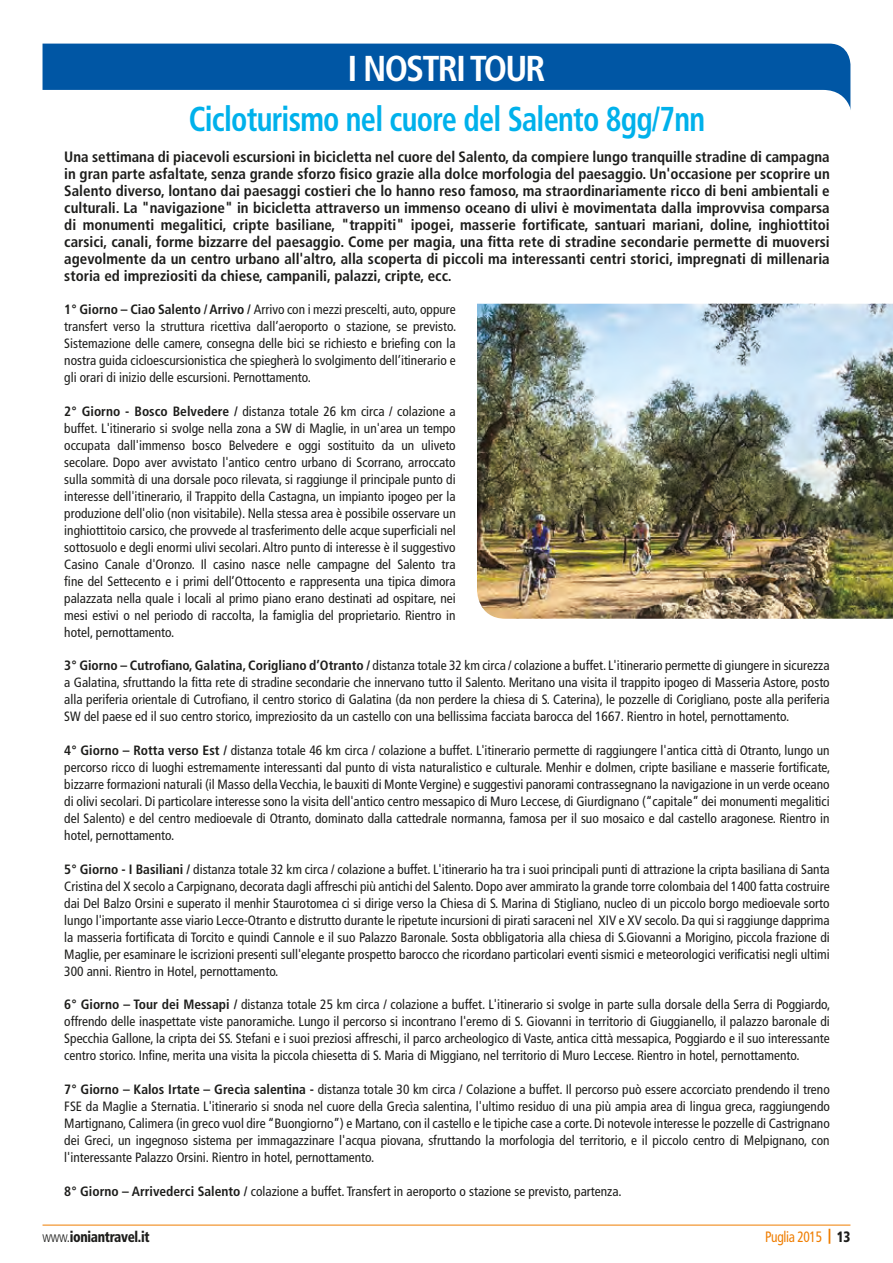
<style>
.page{position:relative;width:893px;height:1263px;background:#fff}
.page>*{position:absolute;margin:0;border:0;box-sizing:border-box;transform-origin:0 0}
.testo{font:700 condensed 36px "Frutiger LT Std";letter-spacing:-.05em;color:#fff}
.testo-2{font:700 condensed 34.5px "Frutiger LT Std";letter-spacing:-.025em;color:#00b1eb;scale:.88 1}
.testo-3{font:700 condensed 15px/17px "Frutiger LT Std";color:#1d1d1b;text-align:justify}
.t1{font:900 condensed 15px "Frutiger LT Std";letter-spacing:-.025em;color:#1d1d1b;scale:.89 1}
.t2{font:condensed 15px "Frutiger LT Std";letter-spacing:-.025em;color:#ef7d00;scale:.89 1}
.testo-4{font:condensed 13.5px/17px "Frutiger LT Std";color:#1d1d1b;text-align:justify}
.s1{font-weight:700}
.s2{font-weight:300}
.s3{font-weight:900}
.s4{font-weight:900;color:#1d1d1b}
</style>
<div class="page">
<hr style="left:43px;top:1225px;width:807px;height:1px;background:#ef7d00">
<div style="left:43px;top:44px;width:807px;height:46px;background:#0056a4"></div>
<img style="left:477px;top:304px;width:416px;height:315px">
<p class="testo" style="left:347px;top:47px;width:200px">I NOSTRI TOUR</p>
<p class="testo-2" style="left:189px;top:99px;width:589px">Cicloturismo nel cuore del Salento 8gg/7nn</p>
<p class="testo-3" style="left:64px;top:148px;width:767px">Una settimana di piacevoli escursioni in bicicletta nel cuore del Salento, da compiere lungo tranquille stradine di campagna in gran parte asfaltate, senza grande sforzo fisico grazie alla dolce morfologia del paesaggio. Un'occasione per scoprire un Salento diverso, lontano dai paesaggi costieri che lo hanno reso famoso, ma straordinariamente ricco di beni ambientali e culturali. La "navigazione" in bicicletta attraverso un immenso oceano di ulivi è movimentata dalla improvvisa comparsa di monumenti megalitici, cripte basiliane, "trappiti" ipogei, masserie fortificate, santuari mariani, doline, inghiottitoi carsici, canali, forme bizzarre del paesaggio. Come per magia, una fitta rete di stradine secondarie permette di muoversi agevolmente da un centro urbano all'altro, alla scoperta di piccoli ma interessanti centri storici, impregnati di millenaria storia ed impreziositi da chiese, campanili, palazzi, cripte, ecc.</p>
<p class="testo-4" style="left:64px;top:301px;width:393px"><span class="s1">1° Giorno – Ciao Salento / Arrivo /</span> Arrivo con i mezzi prescelti, auto, oppure transfert verso la struttura ricettiva dall’aeroporto o stazione, se previsto.<br>Sistemazione delle camere, consegna delle bici se richiesto e briefing con la nostra guida cicloescursionistica che spiegherà lo svolgimento dell’itinerario e gli orari di inizio delle escursioni. Pernottamento.</p>
<p class="testo-4" style="left:64px;top:403px;width:393px"><span class="s1">2° Giorno - Bosco Belvedere /</span> distanza totale 26 km circa / colazione a buffet. L'itinerario si svolge nella zona a SW di Maglie, in un'area un tempo occupata dall'immenso bosco Belvedere e oggi sostituito da un uliveto secolare. Dopo aver avvistato l'antico centro urbano di Scorrano, arroccato sulla sommità di una dorsale poco rilevata, si raggiunge il principale punto di interesse dell'itinerario, il Trappito della Castagna, un impianto ipogeo per la produzione dell'olio (non visitabile). Nella stessa area è possibile osservare un inghiottitoio carsico, che provvede al trasferimento delle acque superficiali nel sottosuolo e degli enormi ulivi secolari. Altro punto di interesse è il suggestivo Casino Canale d'Oronzo. Il casino nasce nelle campagne del Salento tra fine del Settecento e i primi dell’Ottocento e rappresenta una tipica dimora palazzata nella quale i locali al primo piano erano destinati ad ospitare, nei mesi estivi o nel periodo di raccolta, la famiglia del proprietario. Rientro in hotel, pernottamento.</p>
<p class="testo-4" style="left:64px;top:657px;width:767px"><span class="s1">3° Giorno – Cutrofiano, Galatina, Corigliano d’Otranto /</span> distanza totale 32 km circa / colazione a buffet. L'itinerario permette di giungere in sicurezza a Galatina, sfruttando la fitta rete di stradine secondarie che innervano tutto il Salento. Meritano una visita il trappito ipogeo di Masseria Astore, posto alla periferia orientale di Cutrofiano, il centro storico di Galatina (da non perdere la chiesa di S. Caterina), le pozzelle di Corigliano, poste alla periferia SW del paese ed il suo centro storico, impreziosito da un castello con una bellissima facciata barocca del 1667. Rientro in hotel, pernottamento.</p>
<p class="testo-4" style="left:64px;top:742px;width:767px"><span class="s1">4° Giorno – Rotta verso Est /</span> distanza totale 46 km circa / colazione a buffet. L'itinerario permette di raggiungere l'antica città di Otranto, lungo un percorso ricco di luoghi estremamente interessanti dal punto di vista naturalistico e culturale. Menhir e dolmen, cripte basiliane e masserie fortificate, bizzarre formazioni naturali (il Masso della Vecchia, le bauxiti di Monte Vergine) e suggestivi panorami contrassegnano la navigazione in un verde oceano di olivi secolari. Di particolare interesse sono la visita dell'antico centro messapico di Muro Leccese, di Giurdignano (“capitale” dei monumenti megalitici del Salento) e del centro medioevale di Otranto, dominato dalla cattedrale normanna, famosa per il suo mosaico e dal castello aragonese. Rientro in hotel, pernottamento.</p>
<p class="testo-4" style="left:64px;top:861px;width:767px"><span class="s1">5° Giorno - I Basiliani /</span> distanza totale 32 km circa / colazione a buffet. L'itinerario ha tra i suoi principali punti di attrazione la cripta basiliana di Santa Cristina del X secolo a Carpignano, decorata dagli affreschi più antichi del Salento. Dopo aver ammirato la grande torre colombaia del 1400 fatta costruire dai Del Balzo Orsini e superato il menhir Staurotomea ci si dirige verso la Chiesa di S. Marina di Stigliano, nucleo di un piccolo borgo medioevale sorto lungo l'importante asse viario Lecce-Otranto e distrutto durante le ripetute incursioni di pirati saraceni nel XIV e XV secolo. Da qui si raggiunge dapprima la masseria fortificata di Torcito e quindi Cannole e il suo Palazzo Baronale. Sosta obbligatoria alla chiesa di S.Giovanni a Morigino, piccola frazione di Maglie, per esaminare le iscrizioni presenti sull'elegante prospetto barocco che ricordano particolari eventi sismici e meteorologici verificatisi negli ultimi 300 anni. Rientro in Hotel, pernottamento.</p>
<p class="testo-4" style="left:64px;top:996px;width:767px"><span class="s1">6° Giorno – Tour dei Messapi /</span> distanza totale 25 km circa / colazione a buffet. L'itinerario si svolge in parte sulla dorsale della Serra di Poggiardo, offrendo delle inaspettate viste panoramiche. Lungo il percorso si incontrano l'eremo di S. Giovanni in territorio di Giuggianello, il palazzo baronale di Specchia Gallone, la cripta dei SS. Stefani e i suoi preziosi affreschi, il parco archeologico di Vaste, antica città messapica, Poggiardo e il suo interessante centro storico. Infine, merita una visita la piccola chiesetta di S. Maria di Miggiano, nel territorio di Muro Leccese. Rientro in hotel, pernottamento.</p>
<p class="testo-4" style="left:64px;top:1081px;width:767px"><span class="s1">7° Giorno – Kalos Irtate – Grecìa salentina -</span> distanza totale 30 km circa / Colazione a buffet. Il percorso può essere accorciato prendendo il treno FSE da Maglie a Sternatia. L'itinerario si snoda nel cuore della Grecìa salentina, l'ultimo residuo di una più ampia area di lingua greca, raggiungendo Martignano, Calimera (in greco vuol dire “Buongiorno”) e Martano, con il castello e le tipiche case a corte. Di notevole interesse le pozzelle di Castrignano dei Greci, un ingegnoso sistema per immagazzinare l'acqua piovana, sfruttando la morfologia del territorio, e il piccolo centro di Melpignano, con l'interessante Palazzo Orsini. Rientro in hotel, pernottamento.</p>
<p class="testo-4" style="left:64px;top:1183px;width:559px"><span class="s1">8° Giorno – Arrivederci Salento /</span> colazione a buffet. Transfert in aeroporto o stazione se previsto, partenza.</p>
<p class="t1" style="left:43px;top:1227px;width:122px"><span class="s2">www.</span>ioniantravel.it</p>
<p class="t2" style="left:765px;top:1228px;width:97px">Puglia 2015 <span class="s3">|</span> <span class="s4">13</span></p>
</div>
